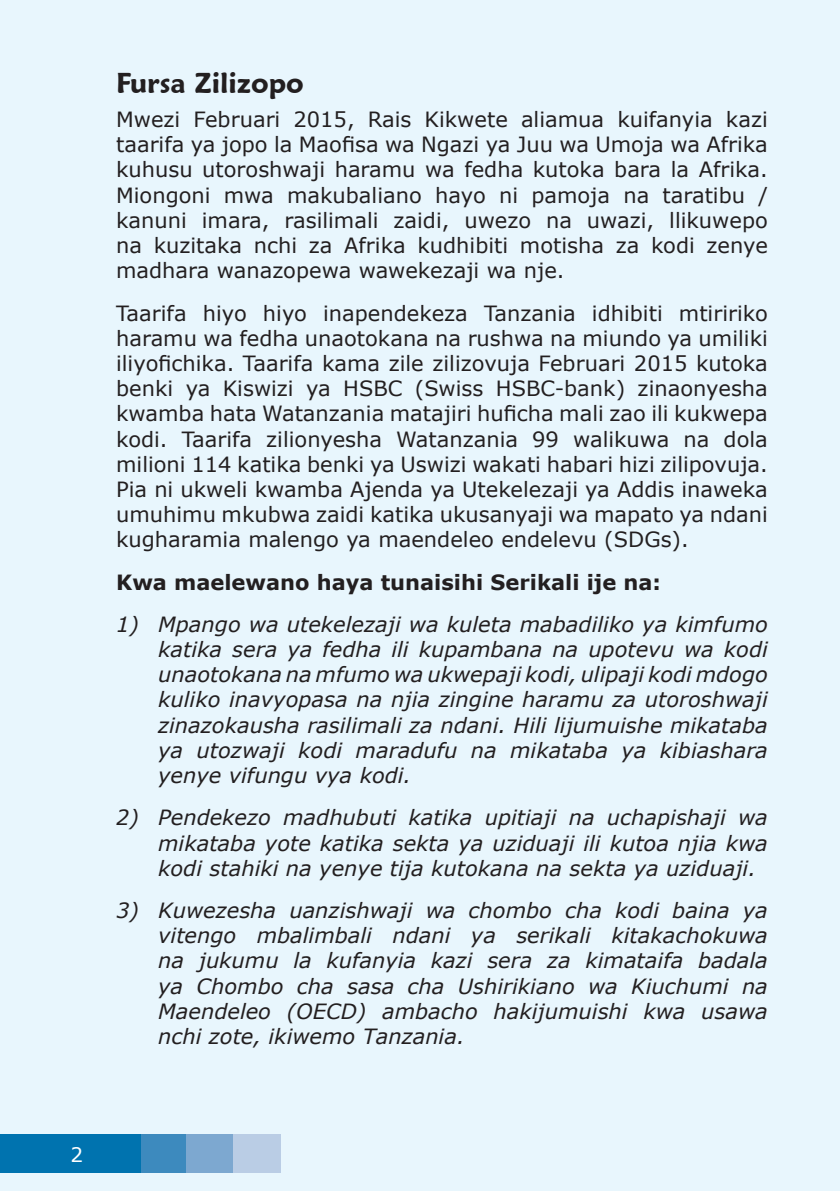
<style>
.page{position:relative;width:840px;height:1191px;background:#fff}
.page>*{position:absolute;margin:0;border:0;box-sizing:border-box;transform-origin:0 0}
.t1{font:600 28px "Maiandra GD";color:#231f20}
.t2{font:21px/25.2px "Verdana";color:#231f20;text-align:justify}
.t3{font:italic 21px/25.2px "Verdana";color:#231f20;text-align:justify}
.t4{font:700 21px "Verdana";color:#231f20}
.t5{font:20px "Verdana";color:#fff}
</style>
<div class="page">
<div style="left:0;top:0;width:839px;height:1191px;background:#e8f6fd"></div>
<div style="left:0;top:1134px;width:142px;height:39px;background:#0073af"></div>
<div style="left:141px;top:1134px;width:46px;height:39px;background:#3d8abe"></div>
<div style="left:187px;top:1134px;width:47px;height:39px;background:#7da8d0"></div>
<div style="left:233px;top:1134px;width:47px;height:39px;background:#bacde5"></div>
<h1 class="t1" style="left:116px;top:66px;width:189px">Fursa Zilizopo</h1>
<p class="t2" style="left:116px;top:107px;width:653px">Mwezi Februari 2015, Rais Kikwete aliamua kuifanyia kazi taarifa ya jopo la Maofisa wa Ngazi ya Juu wa Umoja wa Afrika kuhusu utoroshwaji haramu wa fedha kutoka bara la Afrika.<br>Miongoni mwa makubaliano hayo ni pamoja na taratibu / kanuni imara, rasilimali zaidi, uwezo na uwazi, llikuwepo na kuzitaka nchi za Afrika kudhibiti motisha za kodi zenye madhara wanazopewa wawekezaji wa nje.</p>
<p class="t2" style="left:116px;top:300px;width:653px">Taarifa hiyo hiyo inapendekeza Tanzania idhibiti mtiririko haramu wa fedha unaotokana na rushwa na miundo ya umiliki iliyofichika. Taarifa kama zile zilizovuja Februari 2015 kutoka benki ya Kiswizi ya HSBC (Swiss HSBC-bank) zinaonyesha kwamba hata Watanzania matajiri huficha mali zao ili kukwepa kodi. Taarifa zilionyesha Watanzania 99 walikuwa na dola milioni 114 katika benki ya Uswizi wakati habari hizi zilipovuja.<br>Pia ni ukweli kwamba Ajenda ya Utekelezaji ya Addis inaweka umuhimu mkubwa zaidi katika ukusanyaji wa mapato ya ndani kugharamia malengo ya maendeleo endelevu (SDGs).</p>
<p class="t4" style="left:116px;top:567px;width:546px">Kwa maelewano haya tunaisihi Serikali ije na:</p>
<p class="t3" style="left:158px;top:611px;width:611px;text-indent:-42px">1) Mpango wa utekelezaji wa kuleta mabadiliko ya kimfumo katika sera ya fedha ili kupambana na upotevu wa kodi unaotokana na mfumo wa ukwepaji kodi, ulipaji kodi mdogo kuliko inavyopasa na njia zingine haramu za utoroshwaji zinazokausha rasilimali za ndani. Hili lijumuishe mikataba ya utozwaji kodi maradufu na mikataba ya kibiashara yenye vifungu vya kodi.</p>
<p class="t3" style="left:158px;top:805px;width:611px;text-indent:-42px">2) Pendekezo madhubuti katika upitiaji na uchapishaji wa mikataba yote katika sekta ya uziduaji ili kutoa njia kwa kodi stahiki na yenye tija kutokana na sekta ya uziduaji.</p>
<p class="t3" style="left:158px;top:897px;width:611px;text-indent:-42px">3) Kuwezesha uanzishwaji wa chombo cha kodi baina ya vitengo mbalimbali ndani ya serikali kitakachokuwa na jukumu la kufanyia kazi sera za kimataifa badala ya Chombo cha sasa cha Ushirikiano wa Kiuchumi na Maendeleo (OECD) ambacho hakijumuishi kwa usawa nchi zote, ikiwemo Tanzania.</p>
<p class="t5" style="left:71px;top:1140px;width:14px">2</p>
</div>
